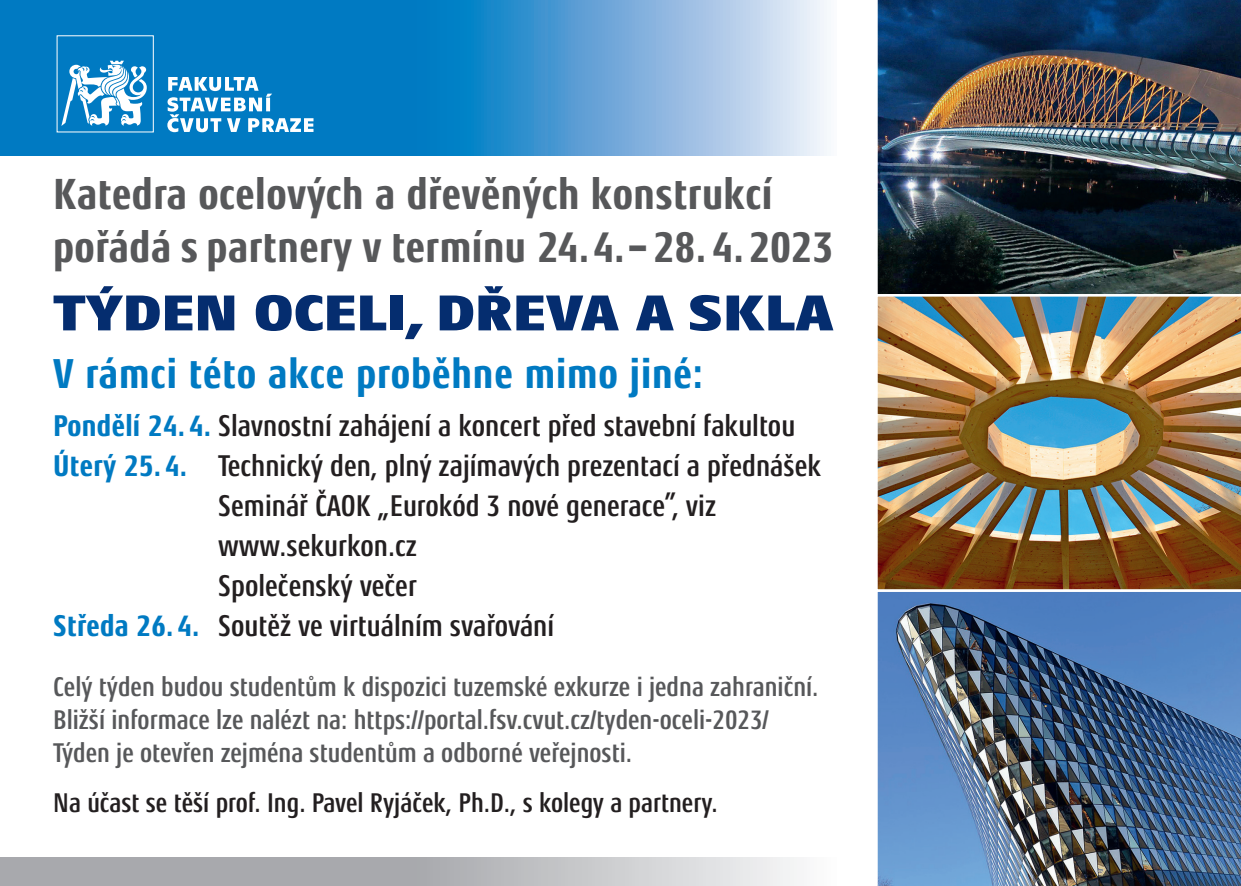
<style>
.page{position:relative;width:1241px;height:886px;background:#fff}
.page>*{position:absolute;margin:0;border:0;box-sizing:border-box;transform-origin:0 0}
.t1{font:900 51.25px "Aeonis LTW04";color:#052d6f}
.t2{font:44.25px/52.5px "Aeonis LTW04 Heavy Cond W04";letter-spacing:.01em;color:#57585a}
.t3{font:42.5px "Aeonis LTW04 Heavy Cond W04";letter-spacing:.02em;color:#007ac2}
.t4{font:700 condensed 30.5px "Aeonis LTW04";color:#231f20}
.t5{font:700 condensed 27.5px/33px "Aeonis LTW04";color:#57585a}
.t6{font:700 condensed 27.5px "Aeonis LTW04";color:#231f20}
.s1{font-family:"Aeonis LTW04 Heavy Cond W04";font-weight:400;font-stretch:normal;color:#007ac2}
</style>
<div class="page">
<svg style="left:0;top:0;width:827px;height:156px;background:#4198d0"></svg>
<svg style="left:0;top:857px;width:797px;height:29px;background:#b9babd"></svg>
<div style="left:57px;top:35px;width:97px;height:97px;background:#007ac2"></div>
<svg style="left:61px;top:61px;width:86px;height:65px"></svg>
<svg style="left:167px;top:77px;width:146px;height:55px"></svg>
<img style="left:877px;top:0;width:363px;height:294px">
<img style="left:877px;top:296px;width:363px;height:293px">
<img style="left:877px;top:589px;width:363px;height:297px">
<h2 class="t2" style="left:53px;top:168px;width:781px">Katedra ocelových a dřevěných konstrukcí pořádá s partnery v termínu 24. 4.– 28. 4. 2023</h2>
<h1 class="t1" style="left:53px;top:285px;width:781px">TÝDEN OCELI, DŘEVA A SKLA</h1>
<h3 class="t3" style="left:53px;top:351px;width:651px">V rámci této akce proběhne mimo jiné:</h3>
<p class="t4" style="left:53px;top:409px;width:743px"><span class="s1">Pondělí 24. 4.</span> Slavnostní zahájení a koncert před stavební fakultou</p>
<p class="t4" style="left:53px;top:448px;width:769px"><span class="s1">Úterý 25. 4.</span> Technický den, plný zajímavých prezentací a přednášek</p>
<p class="t4" style="left:218px;top:488px;width:499px">Seminář ČAOK „Eurokód 3 nové generace”, viz</p>
<p class="t4" style="left:218px;top:528px;width:200px">www.sekurkon.cz</p>
<p class="t4" style="left:218px;top:568px;width:200px">Společenský večer</p>
<p class="t4" style="left:53px;top:608px;width:502px"><span class="s1">Středa 26. 4.</span> Soutěž ve virtuálním svařování</p>
<p class="t5" style="left:53px;top:670px;width:766px">Celý týden budou studentům k dispozici tuzemské exkurze i jedna zahraniční.<br>Bližší informace lze nalézt na: https://portal.fsv.cvut.cz/tyden-oceli-2023/<br>Týden je otevřen zejména studentům a odborné veřejnosti.</p>
<p class="t6" style="left:53px;top:788px;width:665px">Na účast se těší prof. Ing. Pavel Ryjáček, Ph.D., s kolegy a partnery.</p>
</div>
